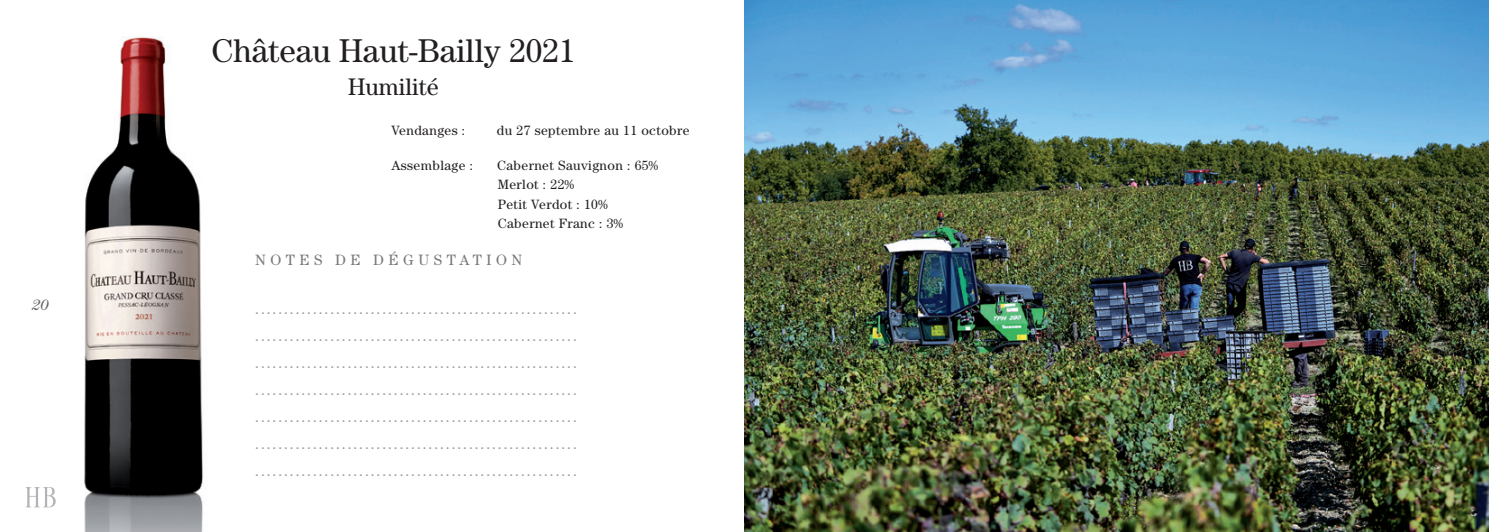
<style>
.page{position:relative;width:1489px;height:532px;background:#fff}
.page>*{position:absolute;margin:0;border:0;box-sizing:border-box;transform-origin:0 0}
.t1{font:33px "Century";color:#231f20}
.t2{font:24px "Century";color:#231f20}
.t3{font:16.5px "Century";color:#9d9fa2}
.t4{font:15px "Century";letter-spacing:.3em;color:#76787b}
.t5{font:italic 15px "Century";color:#636366}
.t6{font:13.5px "Century";letter-spacing:.03em;color:#231f20}
</style>
<div class="page">
<img style="left:84px;top:36px;width:119px;height:495px">
<svg style="left:25px;top:487px;width:31px;height:20px"></svg>
<img style="left:744px;top:0;width:744px;height:531px">
<p class="t5" style="left:32px;top:296px;width:18px">20</p>
<p class="t1" style="left:211px;top:32px;width:365px">Château Haut-Bailly 2021</p>
<p class="t2" style="left:348px;top:73px;width:92px">Humilité</p>
<p class="t6" style="left:391px;top:123px;width:75px">Vendanges :</p>
<p class="t6" style="left:497px;top:123px;width:194px">du 27 septembre au 11 octobre</p>
<p class="t6" style="left:391px;top:157px;width:83px">Assemblage :</p>
<p class="t6" style="left:497px;top:157px;width:162px">Cabernet Sauvignon : 65%</p>
<p class="t6" style="left:497px;top:177px;width:78px">Merlot : 22%</p>
<p class="t6" style="left:497px;top:196px;width:111px">Petit Verdot : 10%</p>
<p class="t6" style="left:497px;top:216px;width:127px">Cabernet Franc : 3%</p>
<p class="t4" style="left:255px;top:251px;width:268px">NOTES DE DÉGUSTATION</p>
<p class="t3" style="left:255px;top:298px;width:323px">........................................................</p>
<p class="t3" style="left:255px;top:325px;width:323px">........................................................</p>
<p class="t3" style="left:255px;top:352px;width:323px">........................................................</p>
<p class="t3" style="left:255px;top:379px;width:323px">........................................................</p>
<p class="t3" style="left:255px;top:406px;width:323px">........................................................</p>
<p class="t3" style="left:255px;top:433px;width:323px">........................................................</p>
<p class="t3" style="left:255px;top:460px;width:323px">........................................................</p>
</div>
